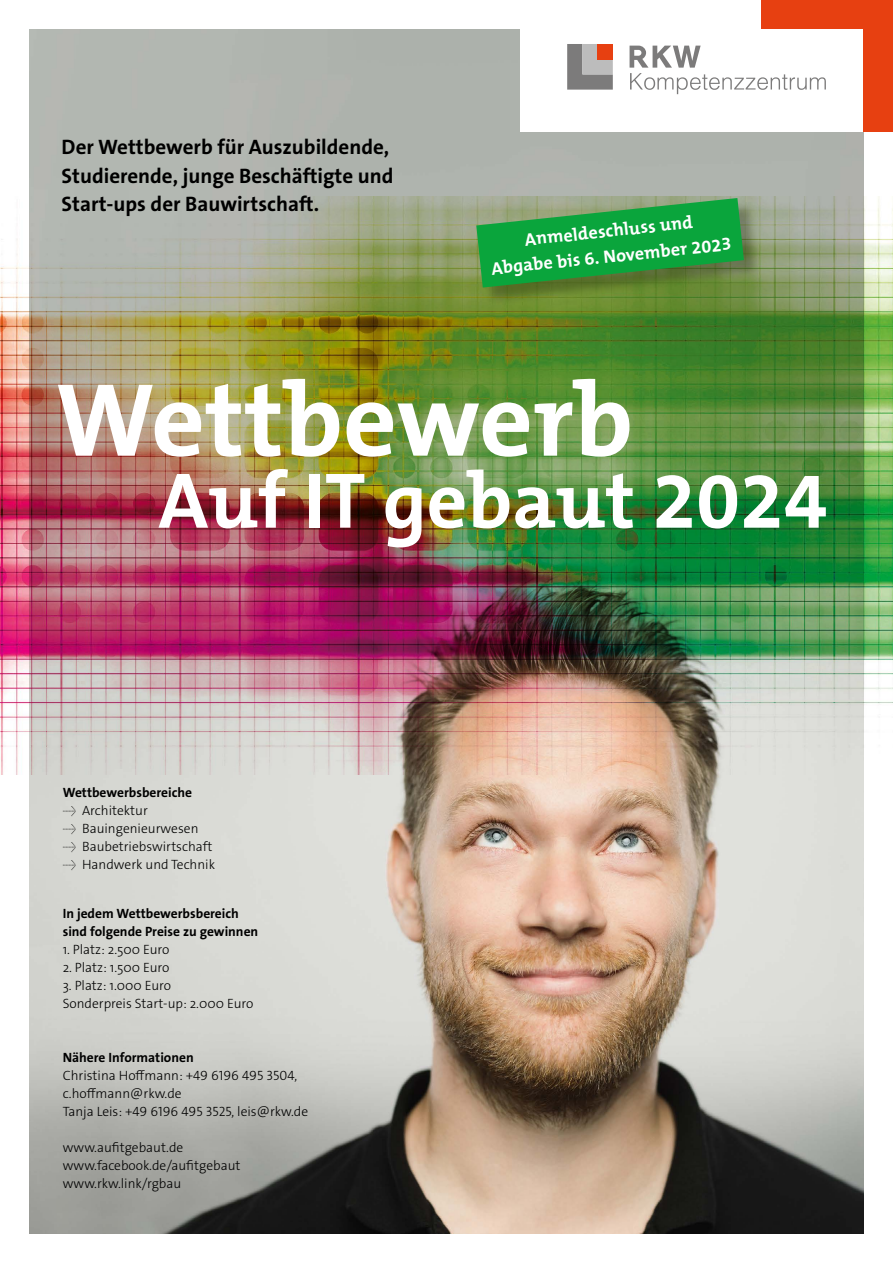
<style>
.page{position:relative;width:893px;height:1263px;background:#fff}
.page>*{position:absolute;margin:0;border:0;box-sizing:border-box;transform-origin:0 0}
.Bezeichnung_Publikation{font:700 105px "The Mix B W7";color:#fff}
.Bezeichnung_Publikation-2{font:700 79.5px "The Mix B W7";color:#fff}
.fachbereich{font:700 21px/28.5px "The Sans Os F";color:#000}
.Bezeichnung_Publikation-3{font:700 18px/25.3px "The Mix B W7";color:#fff;text-align:center}
.copy_blocksatz_9_5_pt{font:300 13.5px/18px "The Sans Os F";color:#000}
.fachbereich-2{font:300 13.5px "The Sans Os F";color:#000}
.fachbereich-3{font:700 13.5px/18px "The Sans Os F";color:#000}
.s1{font-weight:700}
</style>
<div class="page">
<img style="left:30px;top:30px;width:833px;height:1203px">
<img style="left:0;top:197px;width:893px;height:577px">
<div style="left:761px;top:0;width:132px;height:132px;background:#e74011"></div>
<div style="left:521px;top:30px;width:342px;height:102px;background:#fff"></div>
<svg style="left:630px;top:46px;width:196px;height:48px"></svg>
<svg style="left:567px;top:44px;width:46px;height:46px;background:#979493"></svg>
<div style="left:598px;top:44px;width:15px;height:15px;background:#e74011"></div>
<div style="left:479px;top:201px;width:283px;height:105px;background:#000;opacity:.25"></div>
<svg style="left:476px;top:198px;width:268px;height:90px;background:#2f9e46"></svg>
<p class="fachbereich" style="left:62px;top:133px;width:333px">Der Wettbewerb für Auszubildende,<br>Studierende, junge Beschäftigte und<br>Start-ups der Bauwirtschaft.</p>
<p class="Bezeichnung_Publikation-3" style="left:488px;top:231px;width:243px;rotate:-6deg">Anmeldeschluss und<br>Abgabe bis 6. November 2023</p>
<p class="Bezeichnung_Publikation" style="left:55px;top:353px;width:579px">Wettbewerb</p>
<p class="Bezeichnung_Publikation-2" style="left:158px;top:450px;width:670px">Auf IT gebaut 2024</p>
<p class="fachbereich-3" style="left:63px;top:783px;width:131px">Wettbewerbsbereiche</p>
<p class="fachbereich-2" style="left:63px;top:802px;width:87px">→ Architektur</p>
<p class="fachbereich-2" style="left:63px;top:820px;width:137px">→ Bauingenieurwesen</p>
<p class="fachbereich-2" style="left:63px;top:838px;width:151px">→ Baubetriebswirtschaft</p>
<p class="fachbereich-2" style="left:63px;top:856px;width:154px">→ Handwerk und Technik</p>
<p class="fachbereich-3" style="left:63px;top:905px;width:197px">In jedem Wettbewerbsbereich sind folgende Preise zu gewinnen</p>
<p class="fachbereich-2" style="left:63px;top:941px;width:108px">1. Platz: 2.500 Euro</p>
<p class="fachbereich-2" style="left:63px;top:959px;width:108px">2. Platz: 1.500 Euro</p>
<p class="fachbereich-2" style="left:63px;top:977px;width:110px">3. Platz: 1.000 Euro</p>
<p class="fachbereich-2" style="left:63px;top:995px;width:192px">Sonderpreis Start-up: 2.000 Euro</p>
<p class="copy_blocksatz_9_5_pt" style="left:63px;top:1048px;width:247px"><span class="s1">Nähere Informationen<br></span>Christina Hoffmann: +49 6196 495 3504, c.hoffmann@rkw.de<br>Tanja Leis: +49 6196 495 3525, leis@rkw.de</p>
<p class="copy_blocksatz_9_5_pt" style="left:63px;top:1138px;width:179px">www.aufitgebaut.de www.facebook.de/aufitgebaut www.rkw.link/rgbau</p>
</div>
